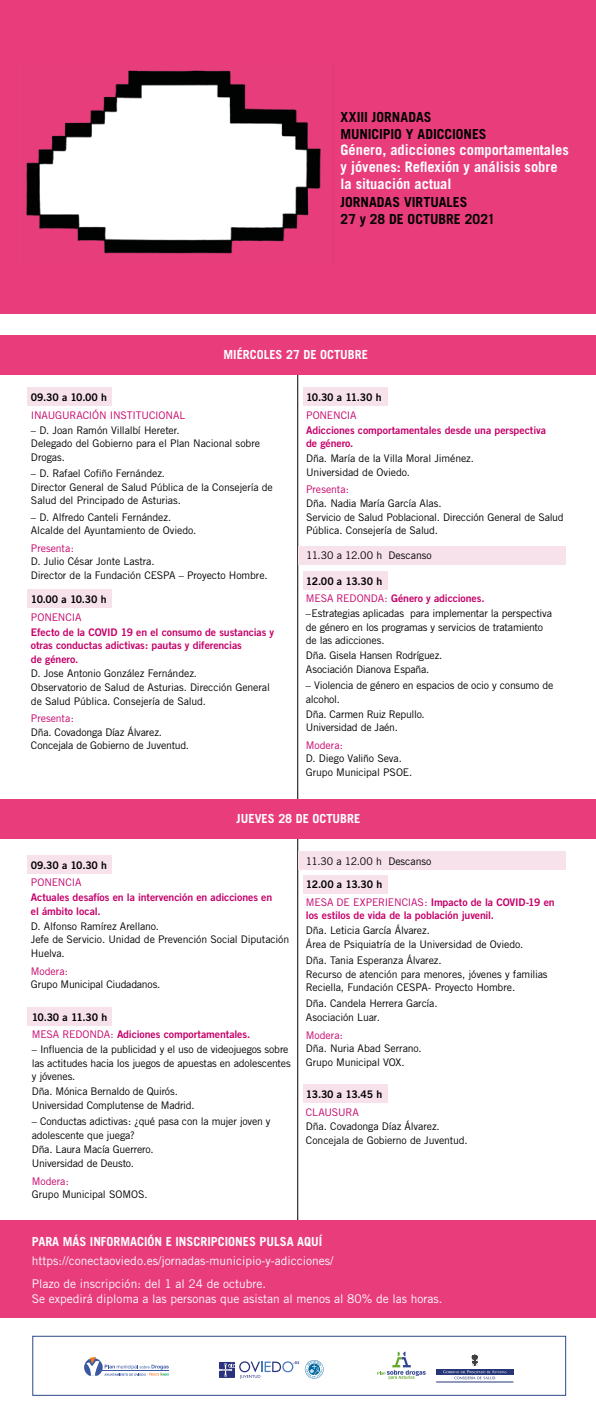
<style>
.page{position:relative;width:596px;height:1418px;background:#fff}
.page>*{position:absolute;margin:0;border:0;box-sizing:border-box;transform-origin:0 0}
.t1{font:700 14.5px/17.3px "Trade Gothic";color:#fff}
.t2{font:700 13.9px/17.3px "Trade Gothic";color:#000}
.t3{font:700 12.5px "Trade Gothic";color:#fff}
.t4{font:12px/22.9px "Trade Gothic";color:#fff}
.t5{font:10.5px/13.5px "Trade Gothic";letter-spacing:-.015em;color:#000}
.t6{font:10.5px/13.5px "Trade Gothic Bold Two";letter-spacing:-.01em;color:#c5006a}
.t7{font:10.5px "Trade Gothic";letter-spacing:-.01em;color:#c5006a}
.t8{font:10.5px "Trade Gothic Bold Two";letter-spacing:-.025em;color:#000}
.s1{color:#000}
.s2{font-family:"Trade Gothic"}
</style>
<div class="page">
<div style="left:32px;top:1335px;width:533px;height:60px;border:1px solid #2c498b"></div>
<svg style="left:84px;top:1356px;width:85px;height:19px"></svg>
<svg style="left:377px;top:1351px;width:48px;height:28px"></svg>
<hr style="left:436px;top:1381px;width:77px;height:1px;background:#263677">
<div style="left:435px;top:1369px;width:78px;height:5px;background:#263677"></div>
<svg style="left:443px;top:1354px;width:63px;height:25px"></svg>
<svg style="left:219px;top:1360px;width:104px;height:18px"></svg>
<div style="left:0;top:0;width:595px;height:313px;background:#e83c7b"></div>
<img style="left:26px;top:70px;width:295px;height:184px">
<hr style="left:297px;top:375px;width:1px;height:850px;background:#000">
<div style="left:27px;top:1007px;width:84px;height:18px;background:#f7e1eb"></div>
<div style="left:27px;top:855px;width:84px;height:18px;background:#f7e1eb"></div>
<div style="left:298px;top:851px;width:267px;height:18px;background:#f7e1eb"></div>
<div style="left:303px;top:875px;width:84px;height:18px;background:#f7e1eb"></div>
<div style="left:303px;top:1084px;width:84px;height:18px;background:#f7e1eb"></div>
<div style="left:298px;top:546px;width:267px;height:18px;background:#f7e1eb"></div>
<div style="left:303px;top:571px;width:84px;height:18px;background:#f7e1eb"></div>
<div style="left:303px;top:387px;width:84px;height:18px;background:#f7e1eb"></div>
<div style="left:27px;top:590px;width:84px;height:18px;background:#f7e1eb"></div>
<div style="left:27px;top:387px;width:84px;height:18px;background:#f7e1eb"></div>
<div style="left:0;top:335px;width:595px;height:39px;background:#e83c7b"></div>
<div style="left:0;top:799px;width:595px;height:39px;background:#e83c7b"></div>
<div style="left:0;top:1220px;width:595px;height:97px;background:#e83c7b"></div>
<h2 class="t2" style="left:340px;top:108px;width:147px">XXIII JORNADAS<br>MUNICIPIO Y ADICCIONES</h2>
<h1 class="t1" style="left:340px;top:141px;width:230px">Género, adicciones comportamentales y jóvenes: Reflexión y análisis sobre la situación actual</h1>
<h2 class="t2" style="left:340px;top:193px;width:156px">JORNADAS VIRTUALES<br>27 y 28 DE OCTUBRE 2021</h2>
<p class="t3" style="left:223px;top:346px;width:146px">MIÉRCOLES 27 DE OCTUBRE</p>
<p class="t8" style="left:31px;top:391px;width:77px">09.30 a 10.00 h</p>
<p class="t7" style="left:31px;top:409px;width:156px">INAUGURACIÓN INSTITUCIONAL</p>
<p class="t5" style="left:31px;top:423px;width:230px">– D. Joan Ramón Villalbí Hereter.<br>Delegado del Gobierno para el Plan Nacional sobre<br>Drogas.</p>
<p class="t5" style="left:31px;top:466px;width:243px">– D. Rafael Cofiño Fernández.<br>Director General de Salud Pública de la Consejería de<br>Salud del Principado de Asturias.</p>
<p class="t5" style="left:31px;top:510px;width:167px">– D. Alfredo Canteli Fernández.<br>Alcalde del Ayuntamiento de Oviedo.</p>
<p class="t7" style="left:31px;top:541px;width:44px">Presenta:</p>
<p class="t5" style="left:31px;top:554px;width:238px">D. Julio César Jonte Lastra.<br>Director de la Fundación CESPA – Proyecto Hombre.</p>
<p class="t8" style="left:31px;top:592px;width:77px">10.00 a 10.30 h</p>
<p class="t7" style="left:31px;top:610px;width:52px">PONENCIA</p>
<p class="t6" style="left:31px;top:625px;width:245px">Efecto de la COVID 19 en el consumo de sustancias y otras conductas adictivas: pautas y diferencias<br>de género.</p>
<p class="t5" style="left:31px;top:667px;width:240px">D. Jose Antonio González Fernández.<br>Observatorio de Salud de Asturias. Dirección General de Salud Pública. Consejería de Salud.</p>
<p class="t7" style="left:31px;top:712px;width:44px">Presenta:</p>
<p class="t5" style="left:31px;top:725px;width:160px">Dña. Covadonga Díaz Álvarez.<br>Concejala de Gobierno de Juventud.</p>
<p class="t8" style="left:306px;top:391px;width:77px">10.30 a 11.30 h</p>
<p class="t7" style="left:306px;top:409px;width:52px">PONENCIA</p>
<p class="t6" style="left:306px;top:423px;width:241px">Adicciones comportamentales desde una perspectiva de género.</p>
<p class="t5" style="left:306px;top:451px;width:169px">Dña. María de la Villa Moral Jiménez.<br>Universidad de Oviedo.</p>
<p class="t7" style="left:306px;top:483px;width:44px">Presenta:</p>
<p class="t5" style="left:306px;top:496px;width:259px">Dña. Nadia María García Alas.<br>Servicio de Salud Poblacional. Dirección General de Salud<br>Pública. Consejería de Salud.</p>
<p class="t5" style="left:306px;top:548px;width:127px">11.30 a 12.00 h Descanso</p>
<p class="t6" style="left:306px;top:572px;width:180px;line-height:17.8px"><span class="s1">12.00 a 13.30 h<br></span><span class="s2">MESA REDONDA:</span> Género y adicciones.</p>
<p class="t5" style="left:306px;top:606px;width:247px">–Estrategias aplicadas para implementar la perspectiva de género en los programas y servicios de tratamiento de las adicciones.</p>
<p class="t5" style="left:306px;top:648px;width:138px">Dña. Gisela Hansen Rodríguez.<br>Asociación Dianova España.</p>
<p class="t5" style="left:306px;top:678px;width:249px">– Violencia de género en espacios de ocio y consumo de alcohol.</p>
<p class="t5" style="left:306px;top:707px;width:120px">Dña. Carmen Ruiz Repullo.<br>Universidad de Jaén.</p>
<p class="t7" style="left:306px;top:738px;width:39px">Modera:</p>
<p class="t5" style="left:306px;top:751px;width:108px">D. Diego Valiño Seva.<br>Grupo Municipal PSOE.</p>
<p class="t3" style="left:236px;top:810px;width:125px">JUEVES 28 DE OCTUBRE</p>
<p class="t8" style="left:31px;top:858px;width:78px">09.30 a 10.30 h</p>
<p class="t7" style="left:31px;top:876px;width:52px">PONENCIA</p>
<p class="t6" style="left:31px;top:890px;width:243px">Actuales desafíos en la intervención en adicciones en el ámbito local.</p>
<p class="t5" style="left:31px;top:919px;width:260px">D. Alfonso Ramírez Arellano.<br>Jefe de Servicio. Unidad de Prevención Social Diputación<br>Huelva.</p>
<p class="t7" style="left:31px;top:964px;width:39px">Modera:</p>
<p class="t5" style="left:31px;top:977px;width:131px">Grupo Municipal Ciudadanos.</p>
<p class="t6" style="left:32px;top:1007px;width:220px;line-height:17.7px"><span class="s1">10.30 a 11.30 h<br></span><span class="s2">MESA REDONDA:</span> Adiciones comportamentales.</p>
<p class="t5" style="left:32px;top:1042px;width:260px">– Influencia de la publicidad y el uso de videojuegos sobre las actitudes hacia los juegos de apuestas en adolescentes y jóvenes.</p>
<p class="t5" style="left:32px;top:1084px;width:164px">Dña. Mónica Bernaldo de Quirós.<br>Universidad Complutense de Madrid.</p>
<p class="t5" style="left:32px;top:1114px;width:240px">– Conductas adictivas: ¿qué pasa con la mujer joven y adolescente que juega?</p>
<p class="t5" style="left:32px;top:1142px;width:123px">Dña. Laura Macía Guerrero.<br>Universidad de Deusto.</p>
<p class="t7" style="left:32px;top:1174px;width:39px">Modera:</p>
<p class="t5" style="left:32px;top:1187px;width:117px">Grupo Municipal SOMOS.</p>
<p class="t5" style="left:306px;top:854px;width:127px">11.30 a 12.00 h Descanso</p>
<p class="t6" style="left:306px;top:875px;width:250px;line-height:17.8px"><span class="s1">12.00 a 13.30 h<br></span><span class="s2">MESA DE EXPERIENCIAS:</span> Impacto de la COVID-19 en</p>
<p class="t6" style="left:306px;top:908px;width:189px">los estilos de vida de la población juvenil.</p>
<p class="t5" style="left:306px;top:923px;width:219px">Dña. Leticia García Álvarez.<br>Área de Psiquiatría de la Universidad de Oviedo.</p>
<p class="t5" style="left:306px;top:953px;width:243px">Dña. Tania Esperanza Álvarez.<br>Recurso de atención para menores, jóvenes y familias<br>Reciella, Fundación CESPA- Proyecto Hombre.</p>
<p class="t5" style="left:306px;top:996px;width:133px">Dña. Candela Herrera García.<br>Asociación Luar.</p>
<p class="t7" style="left:306px;top:1028px;width:39px">Modera:</p>
<p class="t5" style="left:306px;top:1041px;width:117px">Dña. Nuria Abad Serrano.<br>Grupo Municipal VOX.</p>
<p class="t8" style="left:306px;top:1087px;width:78px">13.30 a 13.45 h</p>
<p class="t7" style="left:306px;top:1105px;width:54px">CLAUSURA</p>
<p class="t5" style="left:306px;top:1119px;width:163px">Dña. Covadonga Díaz Álvarez.<br>Concejala de Gobierno de Juventud.</p>
<p class="t3" style="left:32px;top:1233px;width:291px">PARA MÁS INFORMACIÓN E INSCRIPCIONES PULSA AQUÍ</p>
<p class="t4" style="left:32px;top:1249px;width:303px">https://conectaoviedo.es/jornadas-municipio-y-adicciones/<br>Plazo de inscripción: del 1 al 24 de octubre.</p>
<p class="t4" style="left:32px;top:1286px;width:412px">Se expedirá diploma a las personas que asistan al menos al 80% de las horas.</p>
</div>
